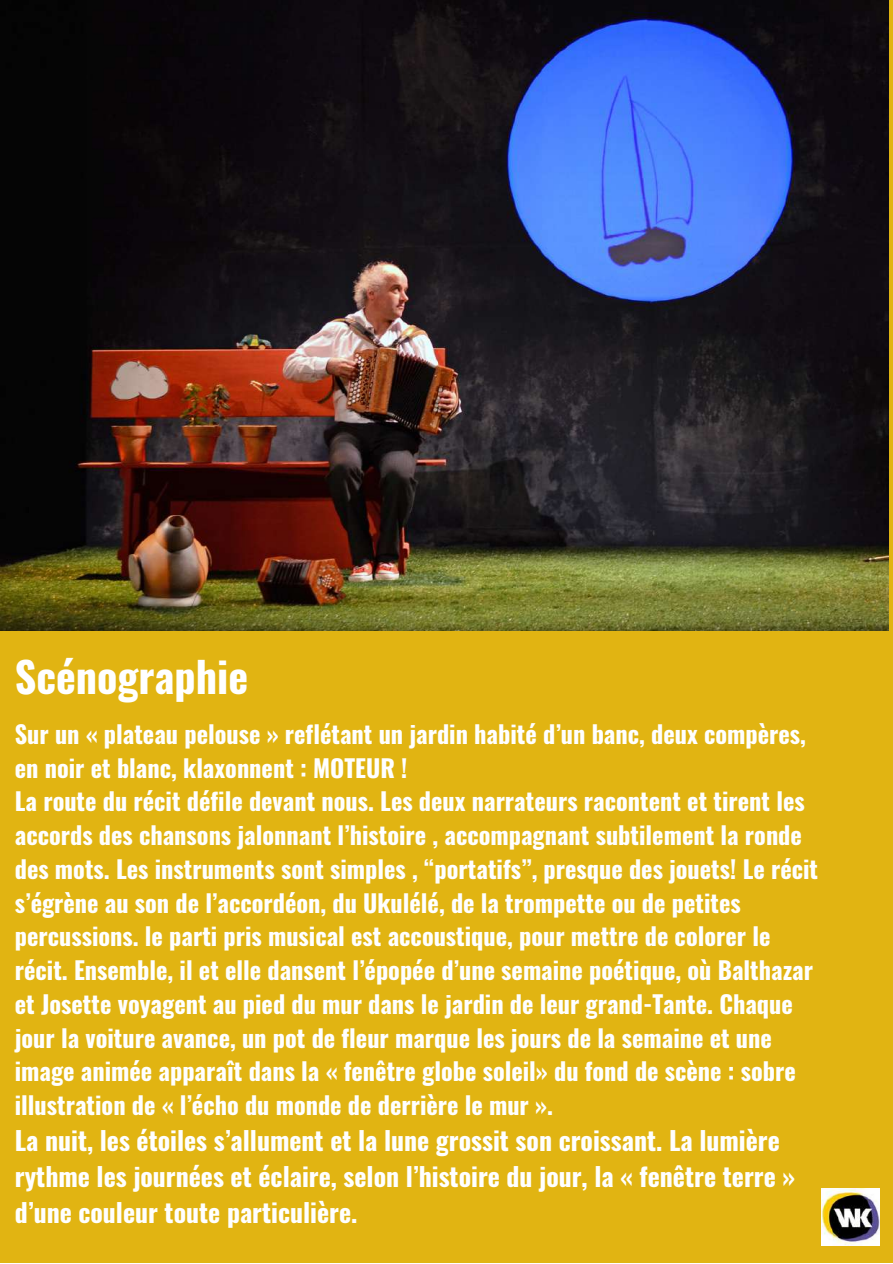
<style>
.page{position:relative;width:893px;height:1264px;background:#fff}
.page>*{position:absolute;margin:0;border:0;box-sizing:border-box;transform-origin:0 0}
.t1{font:700 42px "Oswald";color:#fff}
.t2{font:700 25.8px/36px "Oswald";color:#fff}
.t3{font:700 24.3px/33.8px "Oswald";color:#fff}
</style>
<div class="page">
<div style="left:0;top:0;width:892px;height:1262px;background:#e1b412"></div>
<img style="left:0;top:0;width:888px;height:630px">
<img style="left:821px;top:1188px;width:58px;height:57px">
<h1 class="t1" style="left:15px;top:644px;width:235px">Scénographie</h1>
<p class="t3" style="left:15px;top:716px;width:804px">Sur un « plateau pelouse » reflétant un jardin habité d’un banc, deux compères, en noir et blanc, klaxonnent : MOTEUR !<br>La route du récit défile devant nous. Les deux narrateurs racontent et tirent les accords des chansons jalonnant l’histoire , accompagnant subtilement la ronde des mots. Les instruments sont simples , “portatifs”, presque des jouets! Le récit s’égrène au son de l’accordéon, du Ukulélé, de la trompette ou de petites percussions. le parti pris musical est accoustique, pour mettre de colorer le récit. Ensemble, il et elle dansent l’épopée d’une semaine poétique, où Balthazar et Josette voyagent au pied du mur dans le jardin de leur grand-Tante. Chaque jour la voiture avance, un pot de fleur marque les jours de la semaine et une image animée apparaît dans la « fenêtre globe soleil» du fond de scène : sobre illustration de « l’écho du monde de derrière le mur ».</p>
<p class="t2" style="left:15px;top:1121px;width:781px">La nuit, les étoiles s’allument et la lune grossit son croissant. La lumière rythme les journées et éclaire, selon l’histoire du jour, la « fenêtre terre » d’une couleur toute particulière.</p>
</div>
